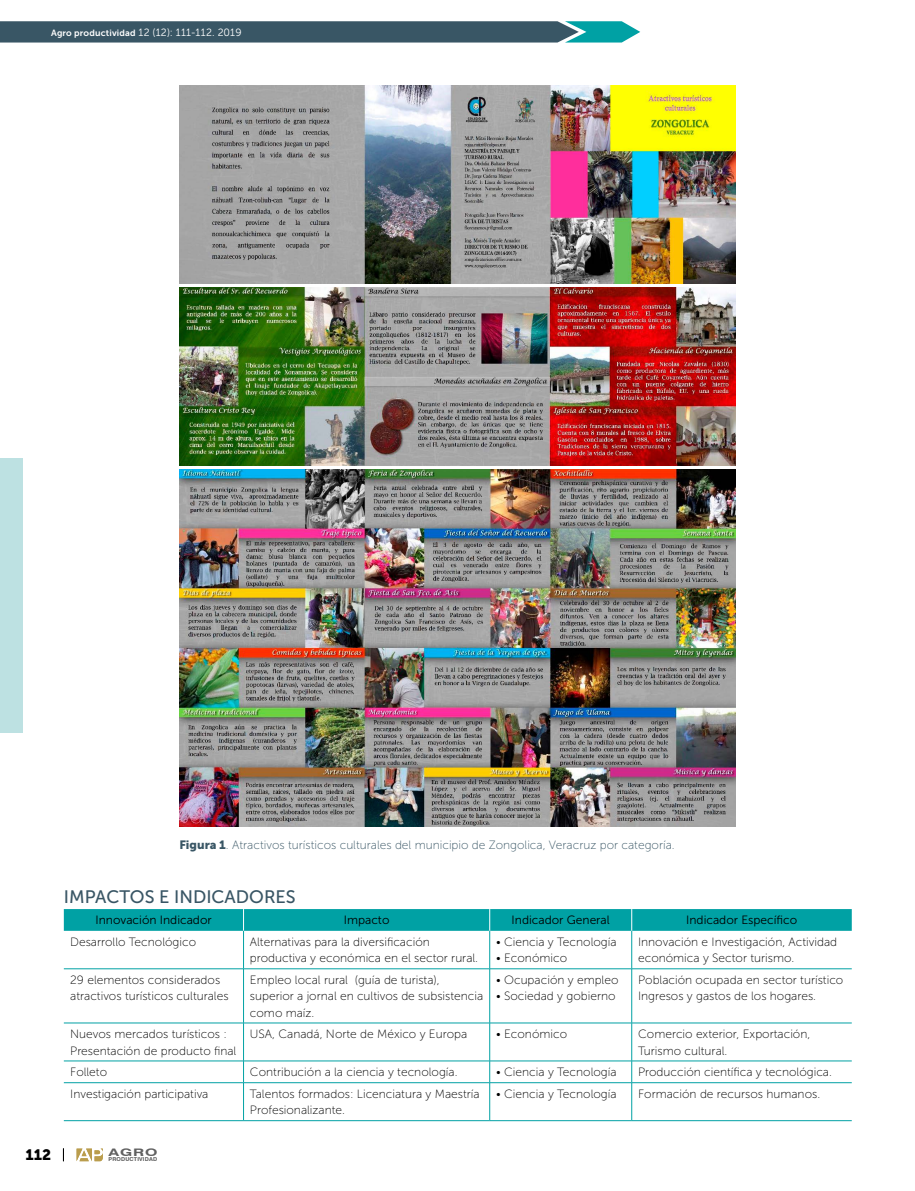
<style>
.page{position:relative;width:915px;height:1191px;background:#fff}
.page>*{position:absolute;margin:0;border:0;box-sizing:border-box;transform-origin:0 0}
.t1{font:18px "Museo Sans 500";color:#395665}
.t2{font:15px "Museo Sans 900";color:#000}
.t3{font:300 13.5px "The Sans 3";color:#fff}
.t4{font:12px/16.2px "Museo Sans 100";color:#000}
.t5{font:12px "Museo Sans 100";color:#395665}
.t6{font:12px "Museo Sans 300";color:#000}
.t7{font:10.5px "Museo Sans 300";letter-spacing:.03em;color:#fff}
.t8{font:700 10.35px "Swiss 721 BT";color:#000;scale:1.52 1}
.t9{font:700 5.4px "Swiss 721 BT";letter-spacing:.03em;color:#000}
.s1{font-family:"Museo Sans 700";font-size:9px}
.s2{font-family:"Museo Sans 900"}
</style>
<div class="page">
<svg style="left:77px;top:1148px;width:26px;height:13px"></svg>
<svg style="left:63px;top:1148px;width:1px;height:13px"></svg>
<div style="left:0;top:458px;width:22px;height:275px;background:#bde1e2"></div>
<svg style="left:0;top:21px;width:640px;height:22px;background:#3f6673"></svg>
<div style="left:64px;top:909px;width:787px;height:21px;background:#00a1a4"></div>
<hr style="left:243px;top:930px;width:1px;height:38px;background:#00a1a4">
<hr style="left:489px;top:930px;width:1px;height:38px;background:#00a1a4">
<hr style="left:631px;top:930px;width:1px;height:38px;background:#00a1a4">
<hr style="left:64px;top:968px;width:179px;height:1px;background:#00a1a4">
<hr style="left:243px;top:968px;width:246px;height:1px;background:#00a1a4">
<hr style="left:243px;top:969px;width:1px;height:53px;background:#00a1a4">
<hr style="left:489px;top:968px;width:142px;height:1px;background:#00a1a4">
<hr style="left:489px;top:969px;width:1px;height:53px;background:#00a1a4">
<hr style="left:631px;top:968px;width:220px;height:1px;background:#00a1a4">
<hr style="left:631px;top:969px;width:1px;height:53px;background:#00a1a4">
<hr style="left:64px;top:1022px;width:179px;height:1px;background:#00a1a4">
<hr style="left:243px;top:1022px;width:246px;height:1px;background:#00a1a4">
<hr style="left:243px;top:1023px;width:1px;height:37px;background:#00a1a4">
<hr style="left:489px;top:1022px;width:142px;height:1px;background:#00a1a4">
<hr style="left:489px;top:1023px;width:1px;height:37px;background:#00a1a4">
<hr style="left:631px;top:1022px;width:220px;height:1px;background:#00a1a4">
<hr style="left:631px;top:1023px;width:1px;height:37px;background:#00a1a4">
<hr style="left:64px;top:1060px;width:179px;height:1px;background:#00a1a4">
<hr style="left:243px;top:1060px;width:246px;height:1px;background:#00a1a4">
<svg style="left:243px;top:1061px;width:1px;height:21px"></svg>
<hr style="left:489px;top:1060px;width:142px;height:1px;background:#00a1a4">
<svg style="left:489px;top:1061px;width:1px;height:21px"></svg>
<hr style="left:631px;top:1060px;width:220px;height:1px;background:#00a1a4">
<svg style="left:631px;top:1061px;width:1px;height:21px"></svg>
<hr style="left:64px;top:1082px;width:179px;height:1px;background:#00a1a4">
<hr style="left:243px;top:1082px;width:246px;height:1px;background:#00a1a4">
<hr style="left:243px;top:1082px;width:1px;height:38px;background:#00a1a4">
<hr style="left:489px;top:1082px;width:142px;height:1px;background:#00a1a4">
<hr style="left:489px;top:1082px;width:1px;height:38px;background:#00a1a4">
<hr style="left:631px;top:1082px;width:220px;height:1px;background:#00a1a4">
<hr style="left:631px;top:1082px;width:1px;height:38px;background:#00a1a4">
<hr style="left:64px;top:1120px;width:179px;height:1px;background:#00a1a4">
<hr style="left:243px;top:1120px;width:246px;height:1px;background:#00a1a4">
<hr style="left:489px;top:1120px;width:142px;height:1px;background:#00a1a4">
<hr style="left:631px;top:1120px;width:220px;height:1px;background:#00a1a4">
<img style="left:179px;top:85px;width:556px;height:199px">
<img style="left:179px;top:287px;width:556px;height:179px">
<img style="left:179px;top:469px;width:556px;height:357px">
<p class="t3" style="left:51px;top:21px;width:274px">Biofertilizantes y producción de caña de azúcar</p>
<p class="t7" style="left:51px;top:27px;width:192px"><span class="s1">Agro productividad</span> 12 (12): 111-112. 2019</p>
<p class="t5" style="left:179px;top:839px;width:496px"><span class="s2">Figura 1</span>. Atractivos turísticos culturales del municipio de Zongolica, Veracruz por categoría.</p>
<h1 class="t1" style="left:64px;top:887px;width:233px">IMPACTOS E INDICADORES</h1>
<p class="t6" style="left:96px;top:914px;width:118px">Innovación Indicador</p>
<p class="t6" style="left:343px;top:914px;width:47px">Impacto</p>
<p class="t6" style="left:511px;top:914px;width:100px">Indicador General</p>
<p class="t6" style="left:686px;top:914px;width:113px">Indicador Específico</p>
<p class="t4" style="left:70px;top:934px;width:127px">Desarrollo Tecnológico</p>
<p class="t4" style="left:250px;top:934px;width:229px">Alternativas para la diversificación productiva y económica en el sector rural.</p>
<p class="t4" style="left:496px;top:934px;width:122px">• Ciencia y Tecnología</p>
<p class="t4" style="left:638px;top:934px;width:200px">Innovación e Investigación, Actividad económica y Sector turismo.</p>
<p class="t4" style="left:496px;top:950px;width:72px">• Económico</p>
<p class="t4" style="left:70px;top:972px;width:160px">29 elementos considerados atractivos turísticos culturales</p>
<p class="t4" style="left:250px;top:972px;width:235px">Empleo local rural (guía de turista), superior a jornal en cultivos de subsistencia como maíz.</p>
<p class="t4" style="left:496px;top:972px;width:124px">• Ocupación y empleo</p>
<p class="t4" style="left:496px;top:988px;width:121px">• Sociedad y gobierno</p>
<p class="t4" style="left:638px;top:972px;width:207px">Población ocupada en sector turístico<br>Ingresos y gastos de los hogares.</p>
<p class="t4" style="left:70px;top:1026px;width:168px">Nuevos mercados turísticos :<br>Presentación de producto final</p>
<p class="t4" style="left:250px;top:1026px;width:219px">USA, Canadá, Norte de México y Europa</p>
<p class="t4" style="left:496px;top:1026px;width:72px">• Económico</p>
<p class="t4" style="left:638px;top:1026px;width:174px">Comercio exterior, Exportación,<br>Turismo cultural.</p>
<p class="t4" style="left:70px;top:1064px;width:38px">Folleto</p>
<p class="t4" style="left:250px;top:1064px;width:209px">Contribución a la ciencia y tecnología.</p>
<p class="t4" style="left:496px;top:1064px;width:122px">• Ciencia y Tecnología</p>
<p class="t4" style="left:638px;top:1064px;width:195px">Producción científica y tecnológica.</p>
<p class="t4" style="left:70px;top:1086px;width:140px">Investigación participativa</p>
<p class="t4" style="left:250px;top:1086px;width:231px">Talentos formados: Licenciatura y Maestría<br>Profesionalizante.</p>
<p class="t4" style="left:496px;top:1086px;width:122px">• Ciencia y Tecnología</p>
<p class="t4" style="left:638px;top:1086px;width:183px">Formación de recursos humanos.</p>
<p class="t2" style="left:25px;top:1146px;width:27px">112</p>
<p class="t8" style="left:108px;top:1145px;width:34px">AGRO</p>
<p class="t9" style="left:108px;top:1155px;width:50px">PRODUCTIVIDAD</p>
</div>
